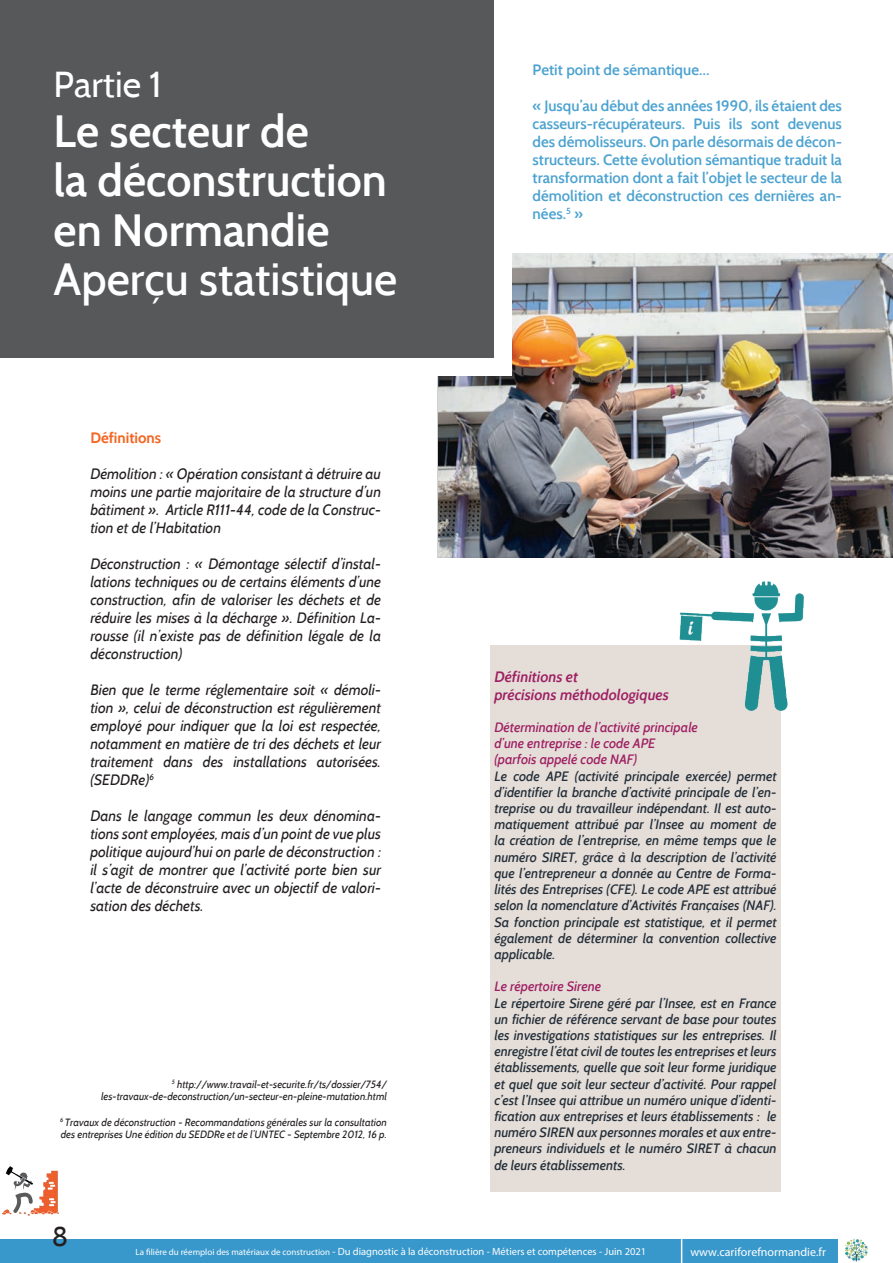
<style>
.page{position:relative;width:893px;height:1263px;background:#fff}
.page>*{position:absolute;margin:0;border:0;box-sizing:border-box;transform-origin:0 0}
.t1{font:600 45px/49.5px "Cabin";color:#fff}
.t2{font:500 45px "Cabin";color:#fff}
.t3{font:36px "Cabin";color:#fff}
.t4{font:27px "Cabin";color:#231f20}
.t5{font:italic 15px/18px "Cabin";color:#231f20;text-align:justify}
.t6{font:600 15px/18px "Cabin";color:#3898cb;text-align:justify}
.t7{font:italic 600 15px/18px "Cabin";color:#9e1f62}
.t8{font:700 15px "Cabin";color:#f36623}
.t9{font:italic 500 13.5px/16.2px "Cabin";color:#232e38;text-align:justify}
.t10{font:italic 500 13.5px/16.2px "Cabin";color:#9e1f62}
.t11{font:12px "Myriad Pro";color:#fff}
.t12{font:italic 10.5px/12.6px "Cabin";color:#231f20;text-align:right}
.t13{font:10.5px "Myriad Pro";color:#fff}
.s1{font-size:9px}
</style>
<div class="page">
<div style="left:0;top:1239px;width:838px;height:24px;background:#3898cb"></div>
<img style="left:2px;top:1166px;width:57px;height:50px">
<svg style="left:681px;top:1239px;width:1px;height:24px"></svg>
<img style="left:845px;top:1239px;width:22px;height:23px">
<img style="left:439px;top:254px;width:454px;height:303px">
<div style="left:0;top:21px;width:511px;height:355px;background:#fff"></div>
<div style="left:0;top:0;width:493px;height:358px;background:#57585a"></div>
<div style="left:490px;top:645px;width:291px;height:546px;background:#e4ddd8"></div>
<img style="left:679px;top:581px;width:125px;height:130px">
<h2 class="t3" style="left:54px;top:63px;width:110px">Partie 1</h2>
<h1 class="t1" style="left:54px;top:106px;width:335px">Le secteur de<br>la déconstruction en Normandie</h1>
<h1 class="t2" style="left:54px;top:252px;width:345px">Aperçu statistique</h1>
<p class="t8" style="left:90px;top:429px;width:72px">Définitions</p>
<p class="t5" style="left:90px;top:464px;width:292px">Démolition : « Opération consistant à détruire au moins une partie majoritaire de la structure d’un bâtiment ». Article R111-44, code de la Construc&shy;tion et de l’Habitation</p>
<p class="t5" style="left:90px;top:554px;width:292px">Déconstruction : « Démontage sélectif d’instal&shy;lations techniques ou de certains éléments d’une construction, afin de valoriser les déchets et de réduire les mises à la décharge ». Définition La&shy;rousse (il n’existe pas de définition légale de la déconstruction)</p>
<p class="t5" style="left:90px;top:680px;width:292px">Bien que le terme réglementaire soit « démoli&shy;tion », celui de déconstruction est régulièrement employé pour indiquer que la loi est respectée, notamment en matière de tri des déchets et leur traitement dans des installations autorisées. (SEDDRe)<sup>6</sup></p>
<p class="t5" style="left:90px;top:806px;width:292px">Dans le langage commun les deux dénomina&shy;tions sont employées, mais d’un point de vue plus politique aujourd’hui on parle de déconstruction : il s’agit de montrer que l’activité porte bien sur l’acte de déconstruire avec un objectif de valori&shy;sation des déchets.</p>
<p class="t12" style="left:101px;top:1078px;width:287px"><sup>5</sup> http://www.travail-et-securite.fr/ts/dossier/754/ les-travaux-de-deconstruction/un-secteur-en-pleine-mutation.html</p>
<p class="t12" style="left:60px;top:1115px;width:328px;text-align:left"><sup>6</sup> Travaux de déconstruction - Recommandations générales sur la consultation des entreprises Une édition du SEDDRe et de l’UNTEC - Septembre 2012, 16 p.</p>
<p class="t6" style="left:533px;top:61px;width:178px">Petit point de sémantique…</p>
<p class="t6" style="left:533px;top:97px;width:311px">« Jusqu’au début des années 1990, ils étaient des casseurs-récupérateurs. Puis ils sont devenus des démolisseurs. On parle désormais de décon&shy;structeurs. Cette évolution sémantique traduit la transformation dont a fait l’objet le secteur de la démolition et déconstruction ces dernières an&shy;nées.<sup>5</sup> »</p>
<p class="t7" style="left:494px;top:667px;width:176px">Définitions et<br>précisions méthodologiques</p>
<p class="t10" style="left:494px;top:719px;width:205px">Détermination de l’activité principale d’une entreprise : le code APE (parfois appelé code NAF)</p>
<p class="t9" style="left:494px;top:768px;width:284px">Le code APE (activité principale exercée) permet d’identifier la branche d’activité principale de l’en&shy;treprise ou du travailleur indépendant. Il est auto&shy;matiquement attribué par l’Insee au moment de la création de l’entreprise, en même temps que le numéro SIRET, grâce à la description de l’activité que l’entrepreneur a donnée au Centre de Forma&shy;lités des Entreprises (CFE). Le code APE est attribué selon la nomenclature d’Activités Françaises (NAF).<br>Sa fonction principale est statistique, et il permet également de déterminer la convention collective applicable.</p>
<p class="t10" style="left:494px;top:978px;width:108px">Le répertoire Sirene</p>
<p class="t9" style="left:494px;top:994px;width:284px">Le répertoire Sirene géré par l’Insee, est en France un fichier de référence servant de base pour toutes les investigations statistiques sur les entreprises. Il enregistre l’état civil de toutes les entreprises et leurs établissements, quelle que soit leur forme juridique et quel que soit leur secteur d’activité. Pour rappel c’est l’Insee qui attribue un numéro unique d’identi&shy;fication aux entreprises et leurs établissements : le numéro SIREN aux personnes morales et aux entre&shy;preneurs individuels et le numéro SIRET à chacun de leurs établissements.</p>
<h3 class="t4" style="left:52px;top:1220px;width:18px">8</h3>
<p class="t13" style="left:136px;top:1245px;width:512px"><span class="s1">La filière du réemploi des matériaux de construction</span> - Du diagnostic à la déconstruction - Métiers et compétences - Juin 2021</p>
<p class="t11" style="left:690px;top:1244px;width:137px">www.cariforefnormandie.fr</p>
</div>
